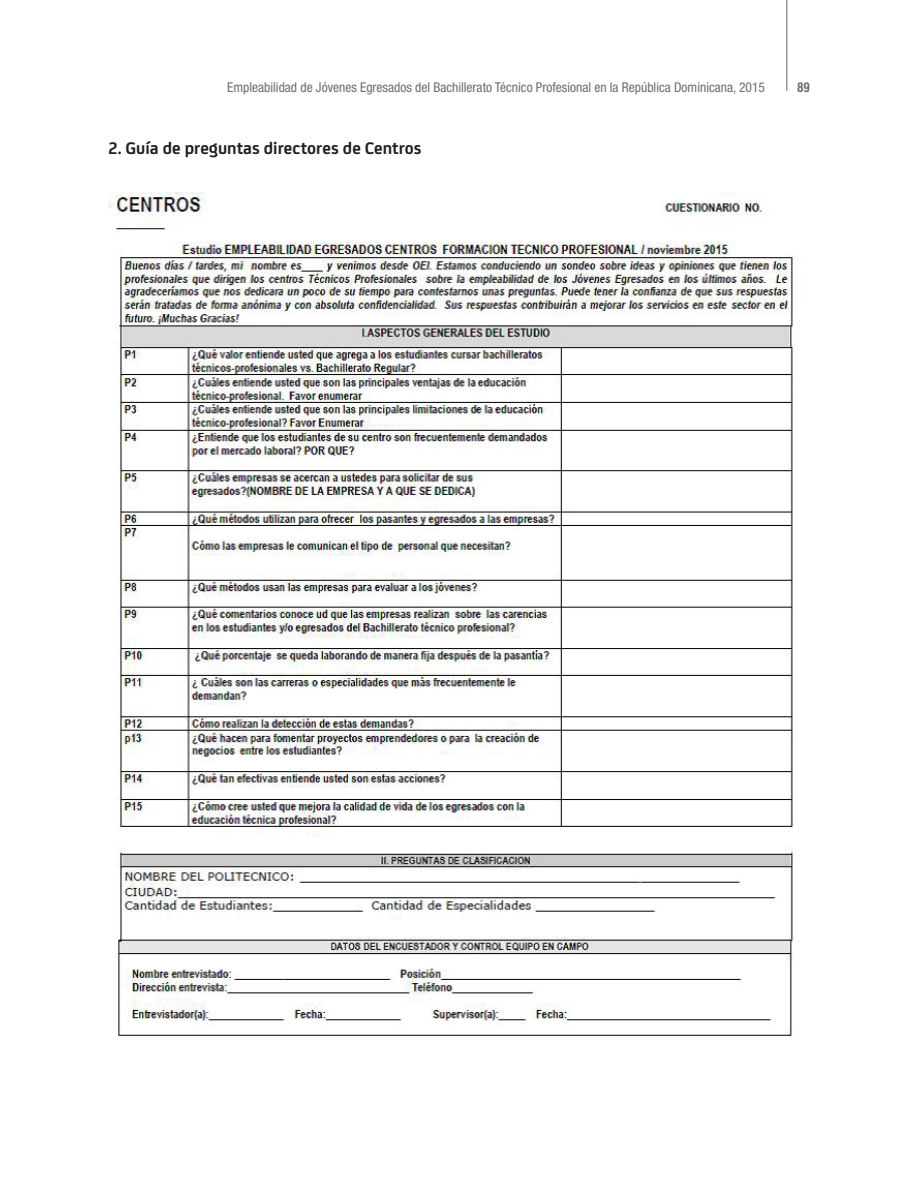
<style>
.page{position:relative;width:918px;height:1188px;background:#fff}
.page>*{position:absolute;margin:0;border:0;box-sizing:border-box;transform-origin:0 0}
.t1{font:700 18px "FS Joey";color:#231f20}
.t2{font:condensed 13.5px "Helvetica Neue LT Std";color:#6c6d70}
.t3{font:700 condensed 13.5px "Helvetica Rounded";color:#6c6d70}
</style>
<div class="page">
<hr style="left:786px;top:0;width:2px;height:91px;background:#939598">
<img style="left:109px;top:192px;width:684px;height:844px">
<p class="t2" style="left:227px;top:79px;width:539px">Empleabilidad de Jóvenes Egresados del Bachillerato Técnico Profesional en la República Dominicana, 2015</p>
<p class="t3" style="left:797px;top:79px;width:14px">89</p>
<h1 class="t1" style="left:108px;top:134px;width:315px">2. Guía de preguntas directores de Centros</h1>
</div>
